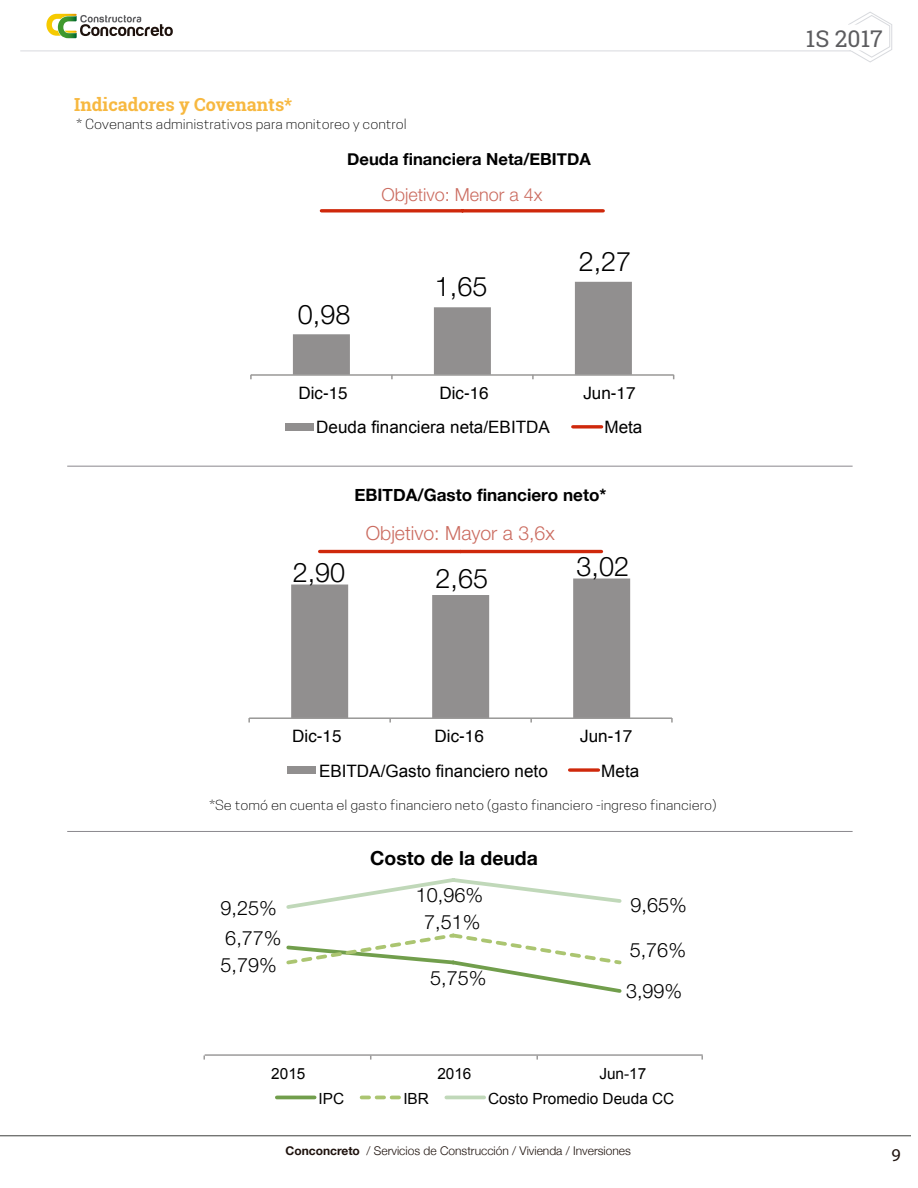
<style>
.page{position:relative;width:918px;height:1188px;background:#fff}
.page>*{position:absolute;margin:0;border:0;box-sizing:border-box;transform-origin:0 0}
.t1{font:300 27px "Helvetica Neue LT Std";color:#000}
.t2{font:23.1px "Roboto Slab";color:#5c5c5f}
.t3{font:300 19.8px "Helvetica Neue LT Std";color:#000}
.t4{font:300 19.5px "Helvetica Neue LT Std";color:#cb6c60}
.t5{font:700 19.35px "Helvetica Neue";color:#000}
.t6{font:700 18px "Roboto Slab";color:#f7b840}
.t7{font:300 18px "Helvetica Neue LT Std";color:#cb6c60}
.t8{font:18px "Myriad Pro";color:#1e120d}
.t9{font:17.1px "Arial";color:#000}
.t10{font:17.1px "Helvetica";color:#000}
.t11{font:700 17.1px "Helvetica Neue";color:#000}
.t12{font:700 16.65px "Helvetica Neue";color:#000}
.t13{font:15.45px "Arial";color:#000}
.t14{font:300 13.05px "Cooper Hewitt";color:#000;scale:1.14 1}
.t15{font:300 12px "Helvetica Neue";color:#1e120d}
.s1{font-weight:700}
</style>
<div class="page">
<hr style="left:67px;top:466px;width:786px;height:1px;background:#8a888d">
<hr style="left:67px;top:831px;width:786px;height:1px;background:#8a888d">
<svg style="left:802px;top:12px;width:90px;height:51px"></svg>
<svg style="left:46px;top:14px;width:127px;height:24px"></svg>
<hr style="left:20px;top:51px;width:831px;height:1px;background:#d8dade">
<hr style="left:0;top:1135px;width:911px;height:1px;background:#3e3f3d">
<hr style="left:251px;top:374px;width:423px;height:2px;background:#999897">
<svg style="left:293px;top:282px;width:339px;height:97px"></svg>
<svg style="left:321px;top:209px;width:141px;height:4px"></svg>
<svg style="left:462px;top:209px;width:141px;height:4px"></svg>
<div style="left:285px;top:423px;width:28px;height:8px;background:#918f8f"></div>
<svg style="left:573px;top:425px;width:29px;height:4px"></svg>
<svg style="left:291px;top:579px;width:339px;height:138px"></svg>
<hr style="left:249px;top:717px;width:423px;height:2px;background:#999897">
<hr style="left:320px;top:550px;width:141px;height:3px;background:#cf280b">
<hr style="left:461px;top:550px;width:140px;height:3px;background:#cf280b">
<div style="left:287px;top:766px;width:29px;height:8px;background:#918f8f"></div>
<svg style="left:570px;top:768px;width:28px;height:4px"></svg>
<hr style="left:205px;top:1054px;width:498px;height:2px;background:#9c9b9b">
<svg style="left:286px;top:933px;width:336px;height:60px"></svg>
<svg style="left:286px;top:878px;width:336px;height:31px"></svg>
<hr style="left:277px;top:1096px;width:38px;height:3px;background:#719e4c">
<svg style="left:362px;top:1096px;width:37px;height:3px"></svg>
<hr style="left:446px;top:1096px;width:38px;height:3px;background:#c0d8b9">
<h3 class="t6" style="left:74px;top:92px;width:220px">Indicadores y Covenants*</h3>
<p class="t14" style="left:76px;top:116px;width:291px">* Covenants administrativos para monitoreo y control</p>
<p class="t12" style="left:347px;top:146px;width:245px">Deuda financiera Neta/EBITDA</p>
<h3 class="t7" style="left:381px;top:183px;width:163px">Objetivo: Menor a 4x</h3>
<h1 class="t1" style="left:298px;top:298px;width:54px">0,98</h1>
<h1 class="t1" style="left:435px;top:270px;width:54px">1,65</h1>
<h1 class="t1" style="left:579px;top:245px;width:54px">2,27</h1>
<h3 class="t10" style="left:298px;top:380px;width:51px">Dic-15</h3>
<h3 class="t10" style="left:439px;top:380px;width:51px">Dic-16</h3>
<h3 class="t10" style="left:583px;top:380px;width:54px">Jun-17</h3>
<h3 class="t9" style="left:316px;top:416px;width:235px">Deuda financiera neta/EBITDA</h3>
<h3 class="t9" style="left:604px;top:416px;width:39px">Meta</h3>
<h3 class="t11" style="left:354px;top:482px;width:254px">EBITDA/Gasto financiero neto*</h3>
<h3 class="t4" style="left:366px;top:521px;width:191px">Objetivo: Mayor a 3,6x</h3>
<h1 class="t1" style="left:293px;top:556px;width:54px">2,90</h1>
<h1 class="t1" style="left:436px;top:561px;width:54px">2,65</h1>
<h1 class="t1" style="left:577px;top:550px;width:54px">3,02</h1>
<h3 class="t10" style="left:292px;top:723px;width:51px">Dic-15</h3>
<h3 class="t10" style="left:435px;top:723px;width:51px">Dic-16</h3>
<h3 class="t10" style="left:580px;top:723px;width:54px">Jun-17</h3>
<h3 class="t9" style="left:319px;top:759px;width:230px">EBITDA/Gasto financiero neto</h3>
<h3 class="t9" style="left:601px;top:759px;width:39px">Meta</h3>
<p class="t14" style="left:209px;top:797px;width:446px">*Se tomó en cuenta el gasto financiero neto (gasto financiero -ingreso financiero)</p>
<h3 class="t3" style="left:220px;top:895px;width:58px">9,25%</h3>
<h3 class="t3" style="left:225px;top:926px;width:58px">6,77%</h3>
<h3 class="t3" style="left:220px;top:953px;width:58px">5,79%</h3>
<h3 class="t5" style="left:370px;top:843px;width:169px">Costo de la deuda</h3>
<h3 class="t3" style="left:416px;top:883px;width:69px">10,96%</h3>
<h3 class="t3" style="left:424px;top:910px;width:58px">7,51%</h3>
<h3 class="t3" style="left:430px;top:966px;width:58px">5,75%</h3>
<h3 class="t3" style="left:631px;top:893px;width:58px">9,65%</h3>
<h3 class="t3" style="left:630px;top:938px;width:58px">5,76%</h3>
<h3 class="t3" style="left:626px;top:979px;width:58px">3,99%</h3>
<p class="t13" style="left:271px;top:1064px;width:36px">2015</p>
<p class="t13" style="left:437px;top:1064px;width:36px">2016</p>
<p class="t13" style="left:599px;top:1064px;width:49px">Jun-17</p>
<p class="t13" style="left:319px;top:1089px;width:27px">IPC</p>
<p class="t13" style="left:403px;top:1089px;width:27px">IBR</p>
<p class="t13" style="left:488px;top:1089px;width:188px">Costo Promedio Deuda CC</p>
<h2 class="t2" style="left:806px;top:23px;width:79px">1S 2017</h2>
<p class="t15" style="left:286px;top:1141px;width:347px"><span class="s1">Conconcreto</span> / Servicios de Construcción / Vivienda / Inversiones</p>
<h3 class="t8" style="left:891px;top:1143px;width:11px">9</h3>
</div>
